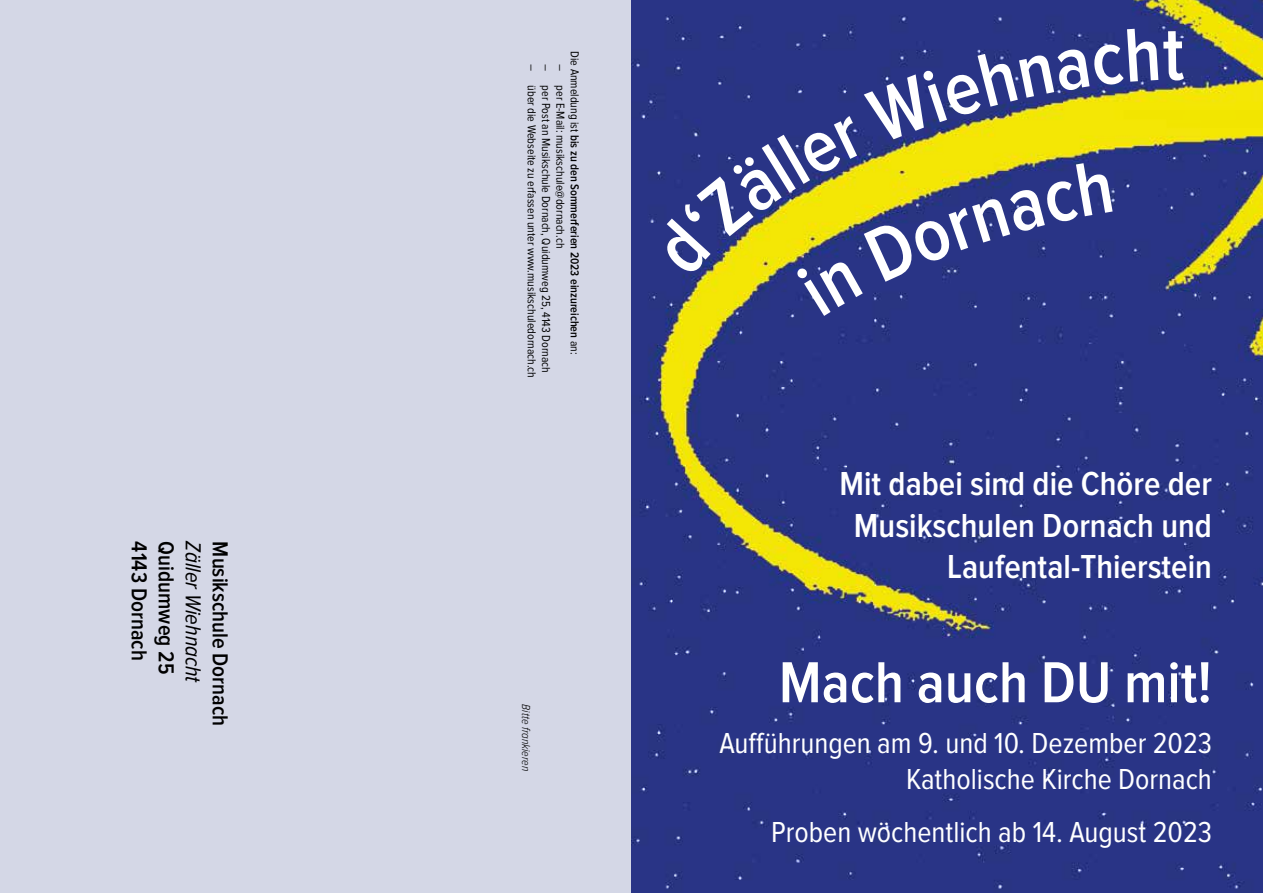
<style>
.page{position:relative;width:1263px;height:893px;background:#fff}
.page>*{position:absolute;margin:0;border:0;box-sizing:border-box;transform-origin:0 0}
.t1{font:600 60px "Proxima Nova Cond";color:#fff}
.t2{font:600 34.5px/41.4px "Proxima Nova Cond";color:#fff;text-align:right}
.t3{font:30px/36px "Proxima Nova Cond";color:#fff;text-align:right}
.t4{font:600 22.5px "Proxima Nova Cond";color:#000}
.t5{font:italic 22.5px "Proxima Nova Cond";color:#000}
.t6{font:12px/14.4px "Proxima Nova Cond";color:#000}
.t7{font:italic 300 12px "Proxima Nova Cond";color:#000}
.s1{font-weight:600}
.s2{font-family:"Myriad Pro"}
</style>
<div class="page">
<div style="left:0;top:0;width:631px;height:893px;background:#d4d7e6"></div>
<img style="left:631px;top:0;width:632px;height:893px">
<svg style="left:651px;top:27px;width:533px;height:289px;background:#4e546f"></svg>
<h3 class="t4" style="left:150px;top:541px;width:120px;rotate:90deg">4143 Dornach</h3>
<h3 class="t4" style="left:177px;top:541px;width:134px;rotate:90deg">Quidumweg 25</h3>
<h3 class="t5" style="left:204px;top:541px;width:143px;rotate:90deg">Zäller Wiehnacht</h3>
<h3 class="t4" style="left:231px;top:541px;width:186px;rotate:90deg">Musikschule Dornach</h3>
<p class="t6" style="left:582px;top:64px;width:315px;text-indent:-13px;rotate:90deg">Die Anmeldung ist <span class="s1">bis zu den Sommerferien 2023 einzureichen</span> an:<br><span class="s2">−</span> per E-Mail: musikschule@dornach.ch<br><span class="s2">−</span> per Post an Musikschule Dornach, Quidumweg 25, 4143 Dornach <span class="s2">−</span> über die Webseite zu erfassen unter www.musikschuledornach.ch</p>
<p class="t7" style="left:531px;top:704px;width:68px;rotate:90deg">Bitte frankieren</p>
<h2 class="t2" style="left:839px;top:465px;width:374px">Mit dabei sind die Chöre der<br>Musikschulen Dornach und<br>Laufental-Thierstein</h2>
<h1 class="t1" style="left:779px;top:655px;width:435px">Mach auch DU mit!</h1>
<h3 class="t3" style="left:719px;top:726px;width:494px">Aufführungen am 9. und 10. Dezember 2023<br>Katholische Kirche Dornach</h3>
<h3 class="t3" style="left:771px;top:815px;width:442px">Proben wöchentlich ab 14. August 2023</h3>
<h3 class="t3" style="left:748px;top:726px;width:9px">f</h3>
</div>
